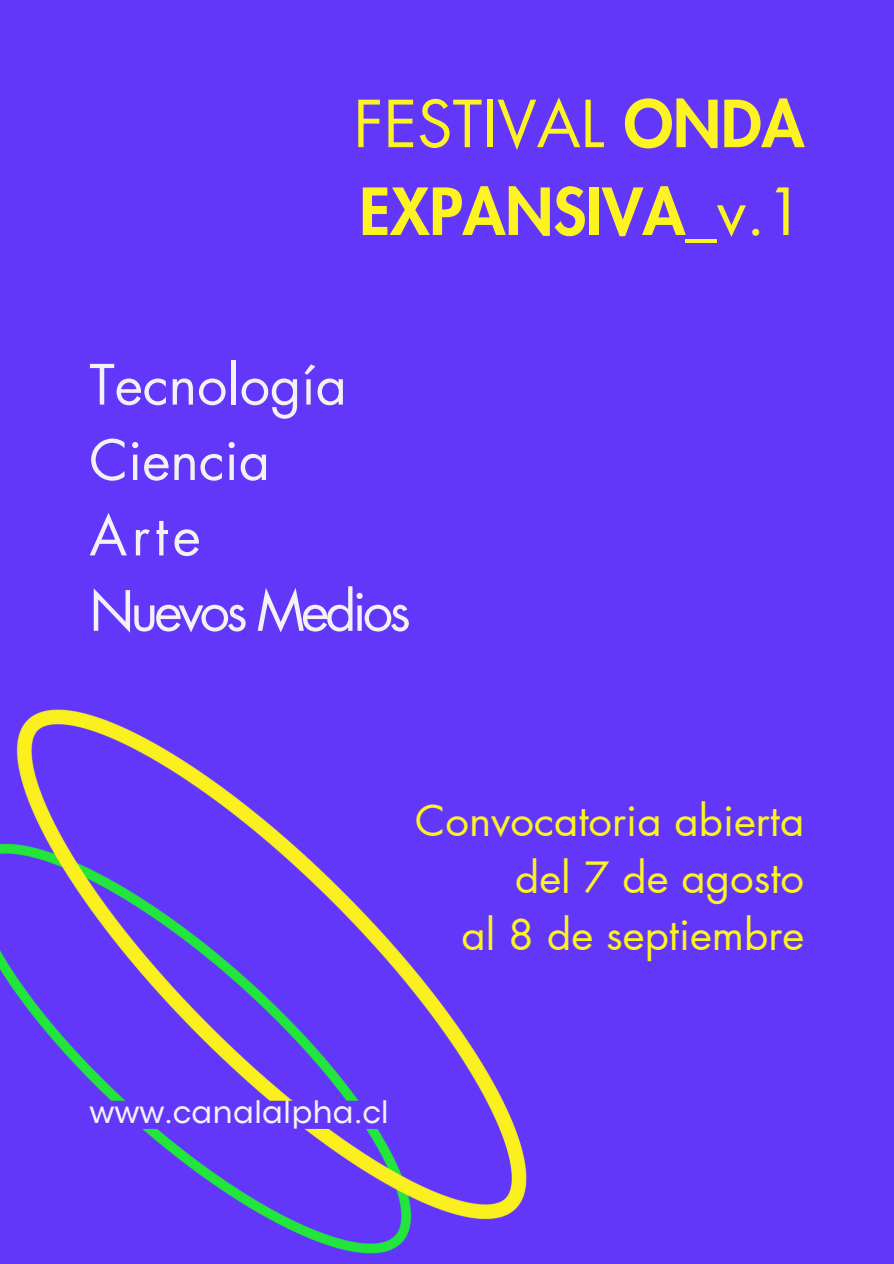
<style>
.page{position:relative;width:894px;height:1264px;background:#fff}
.page>*{position:absolute;margin:0;border:0;box-sizing:border-box;transform-origin:0 0}
.t1{font:800 63px/87.8px "Futura LT Pro";color:#fcf321}
.t2{font:54px/75.3px "Futura LT Pro";color:#f2f2f2}
.t3{font:42px/57.3px "Futura LT Pro";color:#fcf321;text-align:right}
.t4{font:33px "Codec Pro";color:#f2f2f2}
.s1{font-weight:400}
</style>
<div class="page">
<div style="left:0;top:0;width:893px;height:1263px;background:#6237fa"></div>
<img style="left:0;top:709px;width:527px;height:545px">
<div style="left:89px;top:1100px;width:300px;height:28px;background:#6237fa;border-radius:7px"></div>
<h3 class="t1" style="left:353px;top:83px;width:452px"><span class="s1">FESTIVAL</span> ONDA<br>EXPANSIVA<span class="s1">_v.1</span></h3>
<h2 class="t2" style="left:89px;top:349px;width:323px">Tecnología<br>Ciencia<br>Arte<br>Nuevos Medios</h2>
<p class="t3" style="left:415px;top:793px;width:390px">Convocatoria abierta del 7 de agosto<br>al 8 de septiembre</p>
<p class="t4" style="left:89px;top:1100px;width:301px">www.canalalpha.cl</p>
</div>
